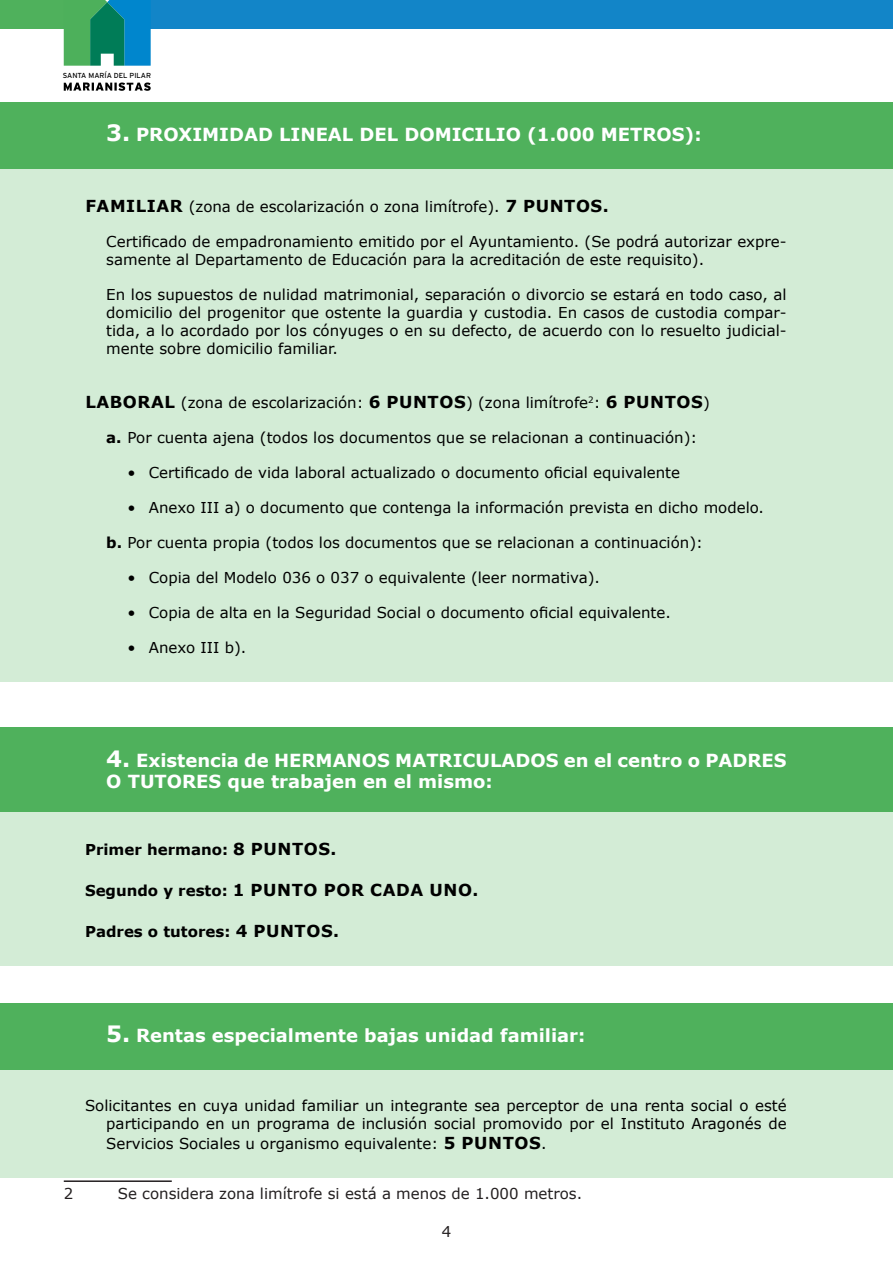
<style>
.page{position:relative;width:893px;height:1263px;background:#fff}
.page>*{position:absolute;margin:0;border:0;box-sizing:border-box;transform-origin:0 0}
.t1{font:700 18px/21.6px "Verdana";color:#fff}
.V_-_Nivel_3_Título_1{font:700 16.5px "Verdana";letter-spacing:.035em;color:#000}
.V_-_Nivel_3_contenid{font:15px/18px "Verdana";color:#000}
.V_-_Nivel_3_Título_1-2{font:15px/18px "Verdana";color:#000;text-align:right}
.t2{font:15px "Verdana";color:#231f20}
.V_-_Nivel_3_Título_1-3{font:700 15px "Verdana";color:#000}
.t3{font:7.35px "Interstate";color:#000}
.s1{font-size:22.5px}
.s2{font-weight:700;font-size:16.5px}
.s3{font-weight:700}
.s4{font-size:16.5px}
.s5{font-size:15px}
</style>
<div class="page">
<div style="left:128px;top:0;width:765px;height:29px;background:#1285c8"></div>
<div style="left:0;top:0;width:88px;height:29px;background:#4fb15c"></div>
<svg style="left:64px;top:0;width:87px;height:66px"></svg>
<svg style="left:64px;top:83px;width:87px;height:8px"></svg>
<div style="left:0;top:102px;width:893px;height:69px;background:#4fb15c"></div>
<div style="left:0;top:170px;width:893px;height:71px;background:#d3ecd6"></div>
<div style="left:0;top:210px;width:893px;height:84px;background:#d3ecd6"></div>
<div style="left:0;top:263px;width:893px;height:120px;background:#d3ecd6"></div>
<div style="left:0;top:366px;width:893px;height:71px;background:#d3ecd6"></div>
<div style="left:0;top:406px;width:893px;height:66px;background:#d3ecd6"></div>
<div style="left:0;top:441px;width:893px;height:66px;background:#d3ecd6"></div>
<div style="left:0;top:476px;width:893px;height:66px;background:#d3ecd6"></div>
<div style="left:0;top:511px;width:893px;height:66px;background:#d3ecd6"></div>
<div style="left:0;top:546px;width:893px;height:66px;background:#d3ecd6"></div>
<div style="left:0;top:581px;width:893px;height:66px;background:#d3ecd6"></div>
<div style="left:0;top:616px;width:893px;height:66px;background:#d3ecd6"></div>
<div style="left:0;top:727px;width:893px;height:91px;background:#4fb15c"></div>
<div style="left:0;top:813px;width:893px;height:71px;background:#d3ecd6"></div>
<div style="left:0;top:854px;width:893px;height:71px;background:#d3ecd6"></div>
<div style="left:0;top:895px;width:893px;height:71px;background:#d3ecd6"></div>
<div style="left:0;top:1003px;width:893px;height:68px;background:#4fb15c"></div>
<div style="left:0;top:1070px;width:893px;height:108px;background:#d3ecd6"></div>
<hr style="left:64px;top:1180px;width:108px;height:2px;background:#231f20">
<p class="t3" style="left:63px;top:71px;width:90px">SANTA MARÍA DEL PILAR</p>
<p class="t1" style="left:106px;top:124px;width:597px"><span class="s1">3.</span> PROXIMIDAD LINEAL DEL DOMICILIO (1.000 METROS):</p>
<p class="V_-_Nivel_3_Título_1-2" style="left:85px;top:198px;width:525px"><span class="s2">FAMILIAR</span> (zona de escolarización o zona limítrofe). <span class="s2">7 PUNTOS.</span></p>
<p class="V_-_Nivel_3_contenid" style="left:106px;top:233px;width:682px">Certificado de empadronamiento emitido por el Ayuntamiento. (Se podrá autorizar expre&shy;samente al Departamento de Educación para la acreditación de este requisito).</p>
<p class="V_-_Nivel_3_contenid" style="left:106px;top:286px;width:682px;text-align:justify">En los supuestos de nulidad matrimonial, separación o divorcio se estará en todo caso, al domicilio del progenitor que ostente la guardia y custodia. En casos de custodia compar&shy;tida, a lo acordado por los cónyuges o en su defecto, de acuerdo con lo resuelto judicial&shy;mente sobre domicilio familiar.</p>
<p class="V_-_Nivel_3_Título_1-2" style="left:85px;top:393px;width:626px"><span class="s2">LABORAL</span> (zona de escolarización: <span class="s2">6 PUNTOS</span>) (zona limítrofe<sup>2</sup>: <span class="s2">6 PUNTOS</span>)</p>
<p class="V_-_Nivel_3_contenid" style="left:106px;top:428px;width:592px"><span class="s3">a.</span> Por cuenta ajena (todos los documentos que se relacionan a continuación):</p>
<p class="V_-_Nivel_3_contenid" style="left:128px;top:463px;width:554px">• Certificado de vida laboral actualizado o documento oficial equivalente</p>
<p class="V_-_Nivel_3_contenid" style="left:128px;top:498px;width:638px">• Anexo III a) o documento que contenga la información prevista en dicho modelo.</p>
<p class="V_-_Nivel_3_contenid" style="left:106px;top:533px;width:598px"><span class="s3">b.</span> Por cuenta propia (todos los documentos que se relacionan a continuación):</p>
<p class="V_-_Nivel_3_contenid" style="left:128px;top:568px;width:474px">• Copia del Modelo 036 o 037 o equivalente (leer normativa).</p>
<p class="V_-_Nivel_3_contenid" style="left:128px;top:603px;width:545px">• Copia de alta en la Seguridad Social o documento oficial equivalente.</p>
<p class="V_-_Nivel_3_contenid" style="left:128px;top:638px;width:120px">• Anexo III b).</p>
<p class="t1" style="left:106px;top:749px;width:682px"><span class="s1">4.</span> Existencia de HERMANOS MATRICULADOS en el centro o PADRES<br>O TUTORES que trabajen en el mismo:</p>
<p class="V_-_Nivel_3_Título_1-3" style="left:85px;top:839px;width:253px">Primer hermano: <span class="s4">8 PUNTOS.</span></p>
<p class="V_-_Nivel_3_Título_1" style="left:85px;top:878px;width:395px"><span class="s5">Segundo y resto:</span> 1 PUNTO POR CADA UNO.</p>
<p class="V_-_Nivel_3_Título_1-3" style="left:85px;top:921px;width:255px">Padres o tutores: <span class="s4">4 PUNTOS.</span></p>
<p class="t1" style="left:106px;top:1024px;width:481px"><span class="s1">5.</span> Rentas especialmente bajas unidad familiar:</p>
<p class="V_-_Nivel_3_Título_1-2" style="left:85px;top:1097px;width:703px">Solicitantes en cuya unidad familiar un integrante sea perceptor de una renta social o esté participando en un programa de inclusión social promovido por el Instituto Aragonés de</p>
<p class="V_-_Nivel_3_Título_1-2" style="left:106px;top:1134px;width:442px">Servicios Sociales u organismo equivalente: <span class="s2">5 PUNTOS</span>.</p>
<p class="t2" style="left:64px;top:1183px;width:11px">2</p>
<p class="t2" style="left:118px;top:1183px;width:466px">Se considera zona limítrofe si está a menos de 1.000 metros.</p>
<p class="t2" style="left:442px;top:1221px;width:11px">4</p>
</div>
